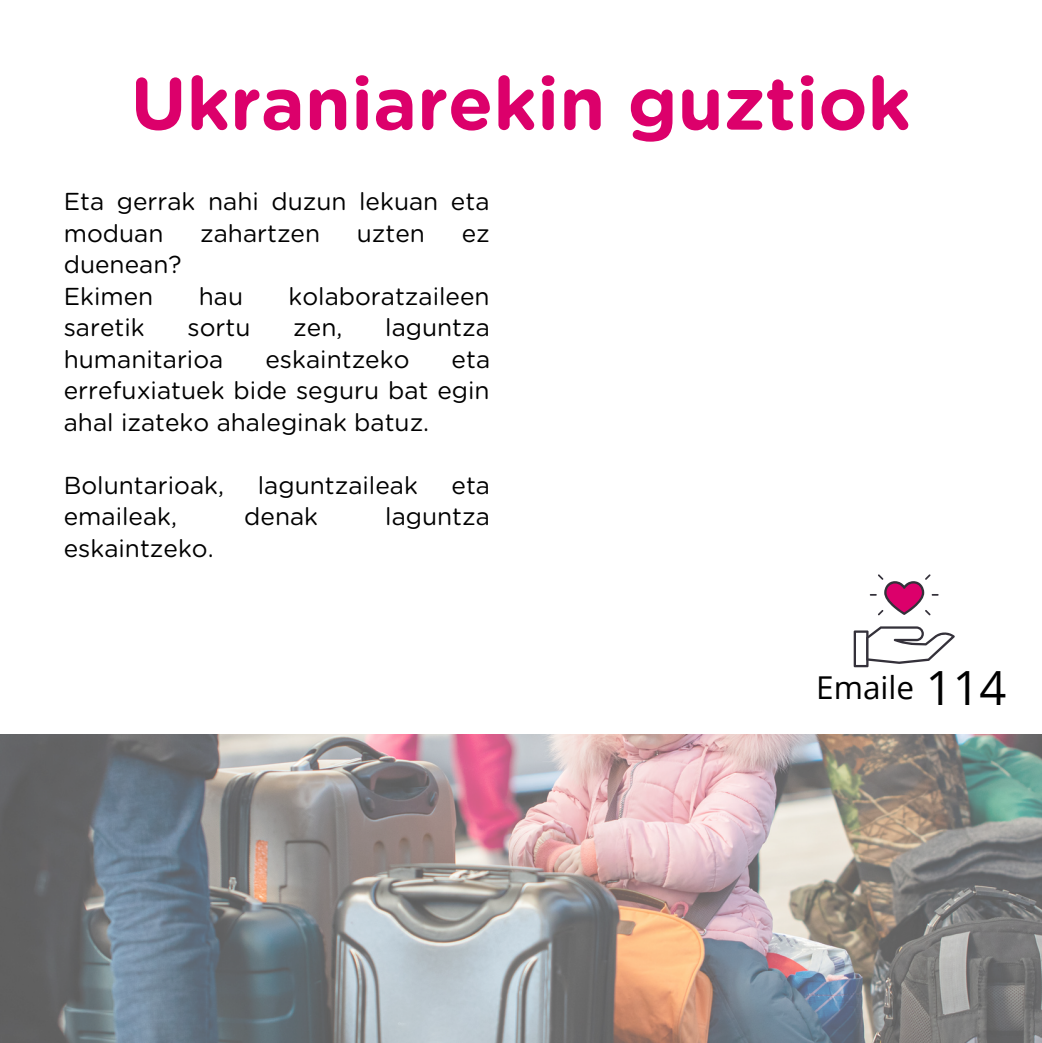
<style>
.page{position:relative;width:1042px;height:1043px;background:#fff}
.page>*{position:absolute;margin:0;border:0;box-sizing:border-box;transform-origin:0 0}
.t1{font:700 74.02px "Gotham Rounded";color:#dc006b}
.t2{font:47.07px "Open Sans";color:#000}
.t3{font:31.5px "Open Sans";color:#000}
.t4{font:24.5px/31.5px "Gotham Rounded";color:#000}
</style>
<div class="page">
<img style="left:0;top:734px;width:1041px;height:307px">
<svg style="left:853px;top:626px;width:101px;height:41px"></svg>
<svg style="left:869px;top:574px;width:69px;height:41px"></svg>
<p class="t1" style="left:131px;top:70px;width:781px">Ukraniarekin guztiok</p>
<p class="t4" style="left:64px;top:187px;width:427px">Eta gerrak nahi duzun lekuan eta moduan</p>
<p class="t4" style="left:200px;top:218px;width:121px">zahartzen</p>
<p class="t4" style="left:357px;top:218px;width:70px">uzten</p>
<p class="t4" style="left:461px;top:218px;width:30px">ez</p>
<p class="t4" style="left:64px;top:250px;width:119px">duenean?</p>
<p class="t4" style="left:64px;top:281px;width:91px">Ekimen</p>
<p class="t4" style="left:199px;top:281px;width:46px">hau</p>
<p class="t4" style="left:288px;top:281px;width:202px">kolaboratzaileen</p>
<p class="t4" style="left:64px;top:313px;width:82px">saretik</p>
<p class="t4" style="left:187px;top:313px;width:64px">sortu</p>
<p class="t4" style="left:293px;top:313px;width:51px">zen,</p>
<p class="t4" style="left:385px;top:313px;width:106px">laguntza</p>
<p class="t4" style="left:64px;top:344px;width:161px">humanitarioa</p>
<p class="t4" style="left:265px;top:344px;width:145px">eskaintzeko</p>
<p class="t4" style="left:64px;top:344px;width:428px;text-align:justify;text-indent:388px">eta errefuxiatuek bide seguru bat egin ahal izateko ahaleginak batuz.</p>
<p class="t4" style="left:64px;top:470px;width:162px">Boluntarioak,</p>
<p class="t4" style="left:258px;top:470px;width:162px">laguntzaileak</p>
<p class="t4" style="left:451px;top:470px;width:40px">eta</p>
<p class="t4" style="left:64px;top:502px;width:115px">emaileak,</p>
<p class="t4" style="left:244px;top:502px;width:75px">denak</p>
<p class="t4" style="left:385px;top:502px;width:106px">laguntza</p>
<p class="t4" style="left:64px;top:533px;width:151px">eskaintzeko.</p>
<p class="t3" style="left:816px;top:665px;width:99px">Emaile</p>
<p class="t2" style="left:925px;top:654px;width:82px">114</p>
</div>
